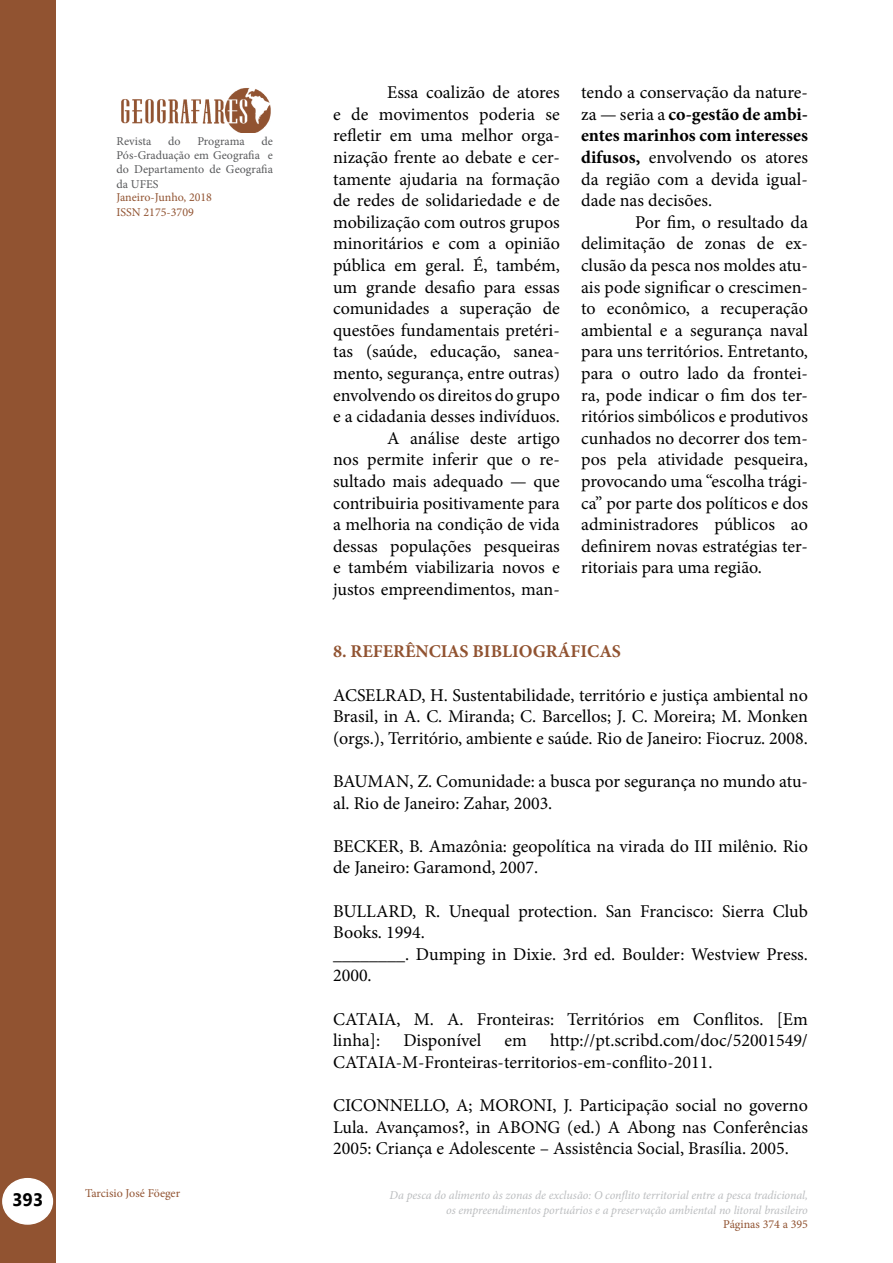
<style>
.page{position:relative;width:893px;height:1263px;background:#fff}
.page>*{position:absolute;margin:0;border:0;box-sizing:border-box;transform-origin:0 0}
.t1{font:18px/21.6px "Minion Pro";color:#000}
.t2{font:700 18px "Minion Pro";color:#915331}
.t3{font:700 18px "Segoe UI";color:#000}
.t4{font:italic 12px/14.4px "Minion Pro";letter-spacing:-.005em;color:#bcbec0;text-align:right}
.t5{font:12px/14.4px "Minion Pro";color:#58595b;text-align:justify}
.t6{font:12px/14.4px "Minion Pro";color:#915331}
.s1{font-weight:700}
</style>
<div class="page">
<div style="left:0;top:1px;width:55px;height:1262px;background:#915331"></div>
<div style="left:3px;top:1179px;width:49px;height:45px;background:#fff;border-radius:50%"></div>
<div style="left:2px;top:1178px;width:51px;height:47px;border:2px solid #fff;border-radius:50%"></div>
<img style="left:121px;top:88px;width:150px;height:45px">
<p class="t5" style="left:117px;top:134px;width:36px">Revista</p>
<p class="t5" style="left:168px;top:134px;width:14px">do</p>
<p class="t5" style="left:197px;top:134px;width:49px">Programa</p>
<p class="t5" style="left:117px;top:134px;width:158px;text-indent:145px">de Pós-Graduação em Geografia e do Departamento de Geografia da UFES</p>
<p class="t6" style="left:117px;top:190px;width:97px">Janeiro-Junho, 2018<br>ISSN 2175-3709</p>
<p class="t1" style="left:333px;top:82px;width:228px;text-align:right">Essa coalizão de atores<br>e de movimentos poderia se refletir em uma melhor orga&shy;nização frente ao debate e cer&shy;tamente ajudaria na formação de redes de solidariedade e de mobilização com outros grupos minoritários e com a opinião pública em geral. É, também, um grande desafio para essas comunidades a superação de questões fundamentais pretéri&shy;tas (saúde, educação, sanea&shy;mento, segurança, entre outras) envolvendo os direitos do grupo e a cidadania desses indivíduos.<br>A análise deste artigo<br>nos permite inferir que o re&shy;sultado mais adequado — que contribuiria positivamente para a melhoria na condição de vida dessas populações pesqueiras e também viabilizaria novos e justos empreendimentos, man-</p>
<p class="t1" style="left:581px;top:82px;width:228px;text-align:justify">tendo a conservação da nature&shy;za — seria a <span class="s1">co-gestão de ambi&shy;entes marinhos com interesses difusos,</span> envolvendo os atores da região com a devida igual&shy;dade nas decisões.</p>
<p class="t1" style="left:581px;top:211px;width:228px;text-align:justify;text-indent:54px">Por fim, o resultado da delimitação de zonas de ex&shy;clusão da pesca nos moldes atu&shy;ais pode significar o crescimen&shy;to econômico, a recuperação ambiental e a segurança naval para uns territórios. Entretanto, para o outro lado da frontei&shy;ra, pode indicar o fim dos ter&shy;ritórios simbólicos e produtivos cunhados no decorrer dos tem&shy;pos pela atividade pesqueira, provocando uma “escolha trági&shy;ca” por parte dos políticos e dos administradores públicos ao definirem novas estratégias ter&shy;ritoriais para uma região.</p>
<p class="t2" style="left:333px;top:639px;width:289px">8. REFERÊNCIAS BIBLIOGRÁFICAS</p>
<p class="t1" style="left:333px;top:684px;width:476px;text-align:justify">ACSELRAD, H. Sustentabilidade, território e justiça ambiental no Brasil, in A. C. Miranda; C. Barcellos; J. C. Moreira; M. Monken (orgs.), Território, ambiente e saúde. Rio de Janeiro: Fiocruz. 2008.</p>
<p class="t1" style="left:333px;top:770px;width:476px">BAUMAN, Z. Comunidade: a busca por segurança no mundo atu&shy;al. Rio de Janeiro: Zahar, 2003.</p>
<p class="t1" style="left:333px;top:835px;width:476px">BECKER, B. Amazônia: geopolítica na virada do III milênio. Rio de Janeiro: Garamond, 2007.</p>
<p class="t1" style="left:333px;top:900px;width:476px">BULLARD, R. Unequal protection. San Francisco: Sierra Club Books. 1994.<br>________. Dumping in Dixie. 3rd ed. Boulder: Westview Press.<br>2000.</p>
<p class="t1" style="left:333px;top:1008px;width:476px">CATAIA, M. A. Fronteiras: Territórios em Conflitos. [Em linha]:</p>
<p class="t1" style="left:333px;top:1030px;width:476px;text-indent:217px">http://pt.scribd.com/doc/52001549/<br>CATAIA-M-Fronteiras-territorios-em-conflito-2011.</p>
<p class="t1" style="left:333px;top:1094px;width:476px;text-align:justify">CICONNELLO, A; MORONI, J. Participação social no governo Lula. Avançamos?, in ABONG (ed.) A Abong nas Conferências 2005: Criança e Adolescente – Assistência Social, Brasília. 2005.</p>
<p class="t1" style="left:403px;top:1030px;width:79px">Disponível</p>
<p class="t1" style="left:505px;top:1030px;width:24px">em</p>
<p class="t6" style="left:85px;top:1186px;width:97px">Tarcisio José Föeger</p>
<p class="t3" style="left:12px;top:1187px;width:33px">393</p>
<p class="t4" style="left:390px;top:1188px;width:420px">Da pesca do alimento às zonas de exclusão: O conflito territorial entre a pesca tradicional, os empreendimentos portuários e a preservação ambiental no litoral brasileiro</p>
<p class="t6" style="left:723px;top:1217px;width:86px">Páginas 374 a 395</p>
</div>
